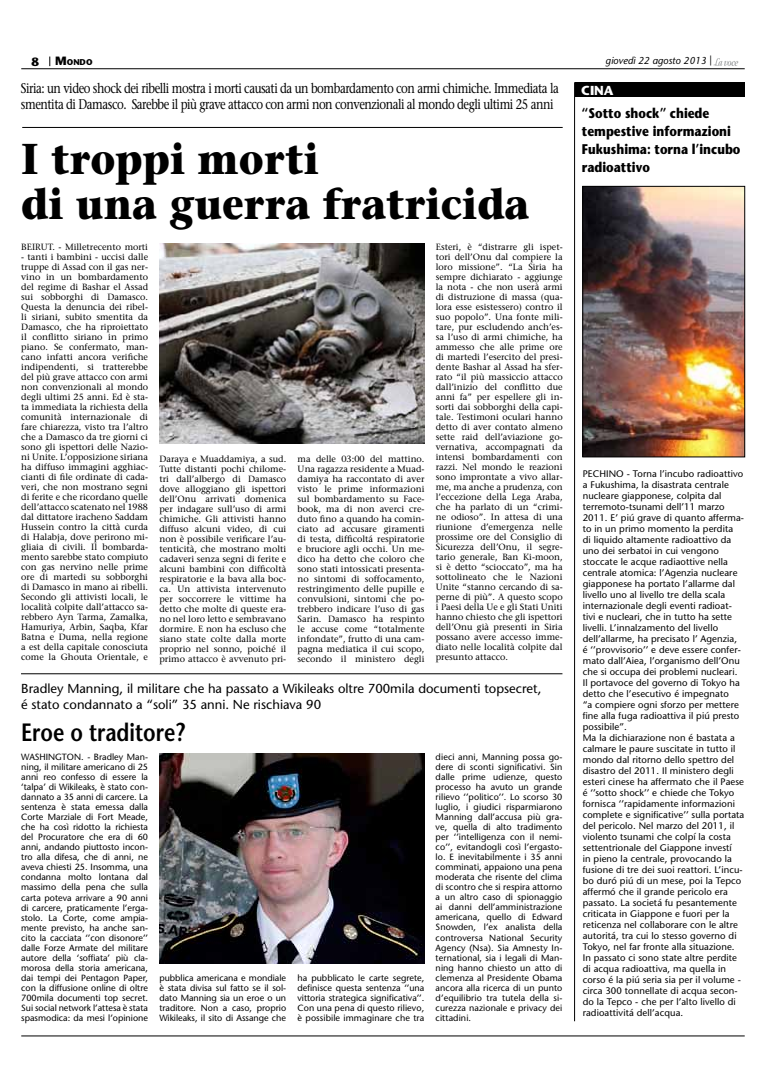
<style>
.page{position:relative;width:766px;height:1078px;background:#fff}
.page>*{position:absolute;margin:0;border:0;box-sizing:border-box;transform-origin:0 0}
.t1{font:700 43px/45px "Stone Serif";color:#000;scale:.9 1}
.t2{font:600 25px "Stone Sans";color:#000;scale:.83 1}
.t3{font:14px/16px "Stone Serif";letter-spacing:-.04em;color:#000;scale:.81 1}
.t4{font:700 14px/18px "Stone Sans";color:#000;scale:.85 1}
.t5{font:13px/15.6px "Stone Sans";color:#000}
.t6{font:700 13px "Stone Sans";color:#fff}
.t7{font:700 12px "Stone Sans";color:#000}
.t8{font:italic 10px "Stone Sans";color:#000}
.t9{font:9.5px/11px "Stone Sans";letter-spacing:.01em;color:#000}
.t10{font:9px/10px "Stone Serif";color:#000;text-align:justify}
.t11{font:9px/10px "Stone Sans";letter-spacing:.005em;color:#000;text-align:justify}
.t12{font:700 8.4px "Stone Sans";color:#000}
.s1{font-size:12px}
.s2{font-style:normal}
</style>
<div class="page">
<hr style="left:21px;top:1035px;width:723px;height:1px;background:#000">
<hr style="left:22px;top:127px;width:540px;height:1px;background:#000">
<hr style="left:21px;top:673px;width:541px;height:1px;background:#000">
<div style="left:574px;top:82px;width:170px;height:14px;background:#000"></div>
<hr style="left:574px;top:82px;width:1px;height:938px;background:#000">
<img style="left:584px;top:188px;width:159px;height:267px">
<div style="left:582px;top:186px;width:163px;height:271px;border:1px solid #000"></div>
<img style="left:159px;top:753px;width:265px;height:209px">
<img style="left:159px;top:243px;width:265px;height:200px">
<hr style="left:21px;top:68px;width:723px;height:1px;background:#000">
<svg style="left:713px;top:58px;width:25px;height:8px"></svg>
<p class="t7" style="left:32px;top:54px;width:9px">8</p>
<p class="t12" style="left:55px;top:57px;width:39px"><span class="s1">M</span>ONDO</p>
<p class="t8" style="left:605px;top:54px;width:108px">giovedì 22 agosto 2013 <span class="s2">|</span></p>
<p class="t3" style="left:21px;top:80px;width:665px">Siria: un video shock dei ribelli mostra i morti causati da un bombardamento con armi chimiche. Immediata la smentita di Damasco. Sarebbe il più grave attacco con armi non convenzionali al mondo degli ultimi 25 anni</p>
<p class="t1" style="left:21px;top:136px;width:565px">I troppi morti<br>di una guerra fratricida</p>
<p class="t10" style="left:21px;top:241px;width:128px">BEIRUT. - Milletrecento morti</p>
<p class="t10" style="left:21px;top:251px;width:128px">- tanti i bambini - uccisi dalle truppe di Assad con il gas ner&shy;vino in un bombardamento del regime di Bashar el Assad sui sobborghi di Damasco.<br>Questa la denuncia dei ribel&shy;li siriani, subito smentita da Damasco, che ha riproiettato il conflitto siriano in primo piano. Se confermato, man&shy;cano infatti ancora verifiche indipendenti, si tratterebbe del più grave attacco con armi non convenzionali al mondo degli ultimi 25 anni. Ed è sta&shy;ta immediata la richiesta della comunità internazionale di fare chiarezza, visto tra l’altro che a Damasco da tre giorni ci sono gli ispettori delle Nazio&shy;ni Unite. L’opposizione siriana ha diffuso immagini agghiac&shy;cianti di file ordinate di cada&shy;veri, che non mostrano segni di ferite e che ricordano quelle dell’attacco scatenato nel 1988 dal dittatore iracheno Saddam Hussein contro la città curda di Halabja, dove perirono mi&shy;gliaia di civili. Il bombarda&shy;mento sarebbe stato compiuto con gas nervino nelle prime ore di martedi su sobborghi di Damasco in mano ai ribelli.<br>Secondo gli attivisti locali, le località colpite dall’attacco sa&shy;rebbero Ayn Tarma, Zamalka, Hamuriya, Arbin, Saqba, Kfar Batna e Duma, nella regione a est della capitale conosciuta come la Ghouta Orientale, e</p>
<p class="t10" style="left:159px;top:453px;width:128px">Daraya e Muaddamiya, a sud.<br>Tutte distanti pochi chilome&shy;tri dall’albergo di Damasco dove alloggiano gli ispettori dell’Onu arrivati domenica per indagare sull’uso di armi chimiche. Gli attivisti hanno diffuso alcuni video, di cui non è possibile verificare l’au&shy;tenticità, che mostrano molti cadaveri senza segni di ferite e alcuni bambini con difficoltà respiratorie e la bava alla boc&shy;ca. Un attivista intervenuto per soccorrere le vittime ha detto che molte di queste era&shy;no nel loro letto e sembravano dormire. E non ha escluso che siano state colte dalla morte proprio nel sonno, poiché il primo attacco è avvenuto pri-</p>
<p class="t10" style="left:297px;top:453px;width:128px">ma delle 03:00 del mattino.<br>Una ragazza residente a Muad&shy;damiya ha raccontato di aver visto le prime informazioni sul bombardamento su Face&shy;book, ma di non averci cre&shy;duto fino a quando ha comin&shy;ciato ad accusare giramenti di testa, difficoltá respiratorie e bruciore agli occhi. Un me&shy;dico ha detto che coloro che sono stati intossicati presenta&shy;no sintomi di soffocamento, restringimento delle pupille e convulsioni, sintomi che po&shy;trebbero indicare l’uso di gas Sarin. Damasco ha respinto le accuse come “totalmente infondate”, frutto di una cam&shy;pagna mediatica il cui scopo, secondo il ministero degli</p>
<p class="t10" style="left:435px;top:241px;width:128px">Esteri, è “distrarre gli ispet&shy;tori dell’Onu dal compiere la loro missione”. “La Siria ha sempre dichiarato - aggiunge la nota - che non userà armi di distruzione di massa (qua&shy;lora esse esistessero) contro il suo popolo”. Una fonte mili&shy;tare, pur escludendo anch’es&shy;sa l’uso di armi chimiche, ha ammesso che alle prime ore di martedi l’esercito del presi&shy;dente Bashar al Assad ha sfer&shy;rato “il più massiccio attacco dall’inizio del conflitto due anni fa” per espellere gli in&shy;sorti dai sobborghi della capi&shy;tale. Testimoni oculari hanno detto di aver contato almeno sette raid dell’aviazione go&shy;vernativa, accompagnati da intensi bombardamenti con razzi. Nel mondo le reazioni sono improntate a vivo allar&shy;me, ma anche a prudenza, con l’eccezione della Lega Araba, che ha parlato di un “crimi&shy;ne odioso”. In attesa di una riunione d’emergenza nelle prossime ore del Consiglio di Sicurezza dell’Onu, il segre&shy;tario generale, Ban Ki-moon, si è detto “scioccato”, ma ha sottolineato che le Nazioni Unite “stanno cercando di sa&shy;perne di più”. A questo scopo i Paesi della Ue e gli Stati Uniti hanno chiesto che gli ispettori dell’Onu già presenti in Siria possano avere accesso imme&shy;diato nelle località colpite dal presunto attacco.</p>
<p class="t5" style="left:21px;top:680px;width:521px">Bradley Manning, il militare che ha passato a Wikileaks oltre 700mila documenti topsecret, é stato condannato a “soli” 35 anni. Ne rischiava 90</p>
<p class="t2" style="left:21px;top:716px;width:199px">Eroe o traditore?</p>
<p class="t11" style="left:21px;top:752px;width:128px">WASHINGTON. - Bradley Man&shy;ning, il militare americano di 25 anni reo confesso di essere la ‘talpa’ di Wikileaks, è stato con&shy;dannato a 35 anni di carcere. La sentenza è stata emessa dalla Corte Marziale di Fort Meade, che ha così ridotto la richiesta del Procuratore che era di 60 anni, andando piuttosto incon&shy;tro alla difesa, che di anni, ne aveva chiesti 25. Insomma, una condanna molto lontana dal massimo della pena che sulla carta poteva arrivare a 90 anni di carcere, praticamente l’erga&shy;stolo. La Corte, come ampia&shy;mente previsto, ha anche san&shy;cito la cacciata ‘’con disonore’’ dalle Forze Armate del militare autore della ‘soffiata’ più cla&shy;morosa della storia americana, dai tempi dei Pentagon Paper, con la diffusione online di oltre 700mila documenti top secret.<br>Sui social network l’attesa è stata spasmodica: da mesi l’opinione</p>
<p class="t11" style="left:159px;top:972px;width:128px">pubblica americana e mondiale è stata divisa sul fatto se il sol&shy;dato Manning sia un eroe o un traditore. Non a caso, proprio Wikileaks, il sito di Assange che</p>
<p class="t11" style="left:297px;top:972px;width:128px">ha pubblicato le carte segrete, definisce questa sentenza ‘’una vittoria strategica significativa’’.<br>Con una pena di questo rilievo, è possibile immaginare che tra</p>
<p class="t11" style="left:435px;top:752px;width:128px">dieci anni, Manning possa go&shy;dere di sconti significativi. Sin dalle prime udienze, questo processo ha avuto un grande rilievo ‘’politico’’. Lo scorso 30 luglio, i giudici risparmiarono Manning dall’accusa più gra&shy;ve, quella di alto tradimento per ‘’intelligenza con il nemi&shy;co’’, evitandogli così l’ergasto&shy;lo. E inevitabilmente i 35 anni comminati, appaiono una pena moderata che risente del clima di scontro che si respira attorno a un altro caso di spionaggio ai danni dell’amministrazione americana, quello di Edward Snowden, l’ex analista della controversa National Security Agency (Nsa). Sia Amnesty In&shy;ternational, sia i legali di Man&shy;ning hanno chiesto un atto di clemenza al Presidente Obama ancora alla ricerca di un punto d’equilibrio tra tutela della si&shy;curezza nazionale e privacy dei cittadini.</p>
<p class="t6" style="left:581px;top:82px;width:34px">CINA</p>
<p class="t4" style="left:581px;top:104px;width:188px">“Sotto shock” chiede tempestive informazioni<br>Fukushima: torna l’incubo radioattivo</p>
<p class="t9" style="left:582px;top:467px;width:163px">PECHINO - Torna l’incubo radioattivo a Fukushima, la disastrata centrale nucleare giapponese, colpita dal terremoto-tsunami dell’11 marzo 2011. E’ piú grave di quanto afferma&shy;to in un primo momento la perdita<br>di liquido altamente radioattivo da uno dei serbatoi in cui vengono stoccate le acque radiaottive nella centrale atomica: l’Agenzia nucleare giapponese ha portato l’allarme dal livello uno al livello tre della scala internazionale degli eventi radioat&shy;tivi e nucleari, che in tutto ha sette livelli. L’innalzamento del livello dell’allarme, ha precisato l’ Agenzia,<br>é ‘’provvisorio’’ e deve essere confer&shy;mato dall’Aiea, l’organismo dell’Onu che si occupa dei problemi nucleari.<br>Il portavoce del governo di Tokyo ha detto che l’esecutivo é impegnato<br>“a compiere ogni sforzo per mettere fine alla fuga radioattiva il piú presto possibile”.<br>Ma la dichiarazione non é bastata a calmare le paure suscitate in tutto il mondo dal ritorno dello spettro del disastro del 2011. Il ministero degli esteri cinese ha affermato che il Paese é ‘’sotto shock’’ e chiede che Tokyo fornisca ‘’rapidamente informazioni complete e significative’’ sulla portata del pericolo. Nel marzo del 2011, il violento tsunami che colpí la costa settentrionale del Giappone investí<br>in pieno la centrale, provocando la fusione di tre dei suoi reattori. L’incu&shy;bo duró piú di un mese, poi la Tepco affermó che il grande pericolo era passato. La societá fu pesantemente criticata in Giappone e fuori per la reticenza nel collaborare con le altre autoritá, tra cui lo stesso governo di Tokyo, nel far fronte alla situazione.<br>In passato ci sono state altre perdite di acqua radioattiva, ma quella in corso é la piú seria sia per il volume - circa 300 tonnellate di acqua secon&shy;do la Tepco - che per l’alto livello di radioattivitá dell’acqua.</p>
</div>
